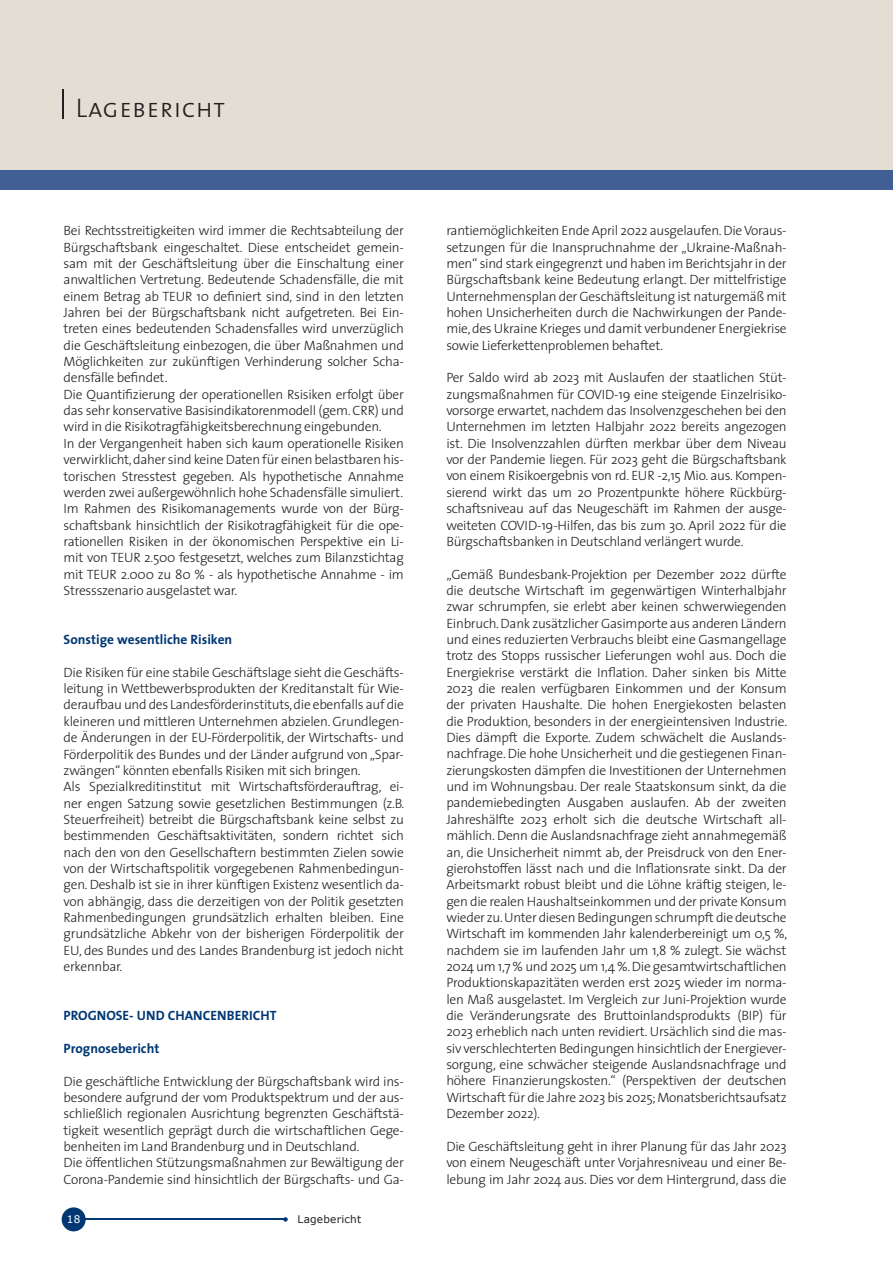
<style>
.page{position:relative;width:893px;height:1263px;background:#fff}
.page>*{position:absolute;margin:0;border:0;box-sizing:border-box;transform-origin:0 0}
.t1{font:27px "The Sans Light Caps";letter-spacing:.02em;color:#231f20}
.t2{font:300 13.5px/16.4px "The Sans";letter-spacing:-.02em;color:#231f20;text-align:justify}
.t3{font:700 13.5px "The Sans";color:#013874}
.t4{font:10.5px "Verdana";letter-spacing:.02em;color:#231f20}
.t5{font:10.5px "Verdana";color:#fff}
</style>
<div class="page">
<div style="left:0;top:0;width:893px;height:179px;background:#e4ddd3"></div>
<div style="left:62px;top:1207px;width:24px;height:24px;background:#013874;border-radius:50%"></div>
<hr style="left:75px;top:1219px;width:210px;height:1px;background:#013874">
<svg style="left:283px;top:1217px;width:5px;height:5px"></svg>
<hr style="left:62px;top:89px;width:2px;height:30px;background:#231f20">
<div style="left:0;top:170px;width:893px;height:20px;background:#415f94"></div>
<h1 class="t1" style="left:76px;top:86px;width:151px">Lagebericht</h1>
<p class="t2" style="left:64px;top:222px;width:342px;text-align:left">Bei Rechtsstreitigkeiten wird immer die Rechtsabteilung der Bürgschaftsbank eingeschaltet. Diese entscheidet gemein&shy;sam mit der Geschäftsleitung über die Einschaltung einer anwaltlichen Vertretung. Bedeutende Schadensfälle, die mit einem Betrag ab TEUR 10 definiert sind, sind in den letzten Jahren bei der Bürgschaftsbank nicht aufgetreten. Bei Ein&shy;treten eines bedeutenden Schadensfalles wird unverzüglich die Geschäftsleitung einbezogen, die über Maßnahmen und Möglichkeiten zur zukünftigen Verhinderung solcher Scha&shy;densfälle befindet.<br>Die Quantifizierung der operationellen Rsisiken erfolgt über das sehr konservative Basisindikatorenmodell (gem. CRR) und wird in die Risikotragfähigkeitsberechnung eingebunden.<br>In der Vergangenheit haben sich kaum operationelle Risiken verwirklicht, daher sind keine Daten für einen belastbaren his&shy;torischen Stresstest gegeben. Als hypothetische Annahme werden zwei außergewöhnlich hohe Schadensfälle simuliert.<br>Im Rahmen des Risikomanagements wurde von der Bürg&shy;schaftsbank hinsichtlich der Risikotragfähigkeit für die ope&shy;rationellen Risiken in der ökonomischen Perspektive ein Li&shy;mit von TEUR 2.500 festgesetzt, welches zum Bilanzstichtag mit TEUR 2.000 zu 80 % - als hypothetische Annahme - im Stressszenario ausgelastet war.</p>
<p class="t3" style="left:64px;top:628px;width:170px">Sonstige wesentliche Risiken</p>
<p class="t2" style="left:64px;top:663px;width:342px;text-align:left">Die Risiken für eine stabile Geschäftslage sieht die Geschäfts&shy;leitung in Wettbewerbsprodukten der Kreditanstalt für Wie&shy;deraufbau und des Landesförderinstituts, die ebenfalls auf die kleineren und mittleren Unternehmen abzielen. Grundlegen&shy;de Änderungen in der EU-Förderpolitik, der Wirtschafts- und Förderpolitik des Bundes und der Länder aufgrund von „Spar&shy;zwängen“ könnten ebenfalls Risiken mit sich bringen.<br>Als Spezialkreditinstitut mit Wirtschaftsförderauftrag, ei&shy;ner engen Satzung sowie gesetzlichen Bestimmungen (z.B.<br>Steuerfreiheit) betreibt die Bürgschaftsbank keine selbst zu bestimmenden Geschäftsaktivitäten, sondern richtet sich nach den von den Gesellschaftern bestimmten Zielen sowie von der Wirtschaftspolitik vorgegebenen Rahmenbedingun&shy;gen. Deshalb ist sie in ihrer künftigen Existenz wesentlich da&shy;von abhängig, dass die derzeitigen von der Politik gesetzten Rahmenbedingungen grundsätzlich erhalten bleiben. Eine grundsätzliche Abkehr von der bisherigen Förderpolitik der EU, des Bundes und des Landes Brandenburg ist jedoch nicht erkennbar.</p>
<p class="t3" style="left:64px;top:1004px;width:214px">PROGNOSE- UND CHANCENBERICHT</p>
<p class="t3" style="left:64px;top:1037px;width:97px">Prognosebericht</p>
<p class="t2" style="left:64px;top:1072px;width:342px;text-align:left">Die geschäftliche Entwicklung der Bürgschaftsbank wird ins&shy;besondere aufgrund der vom Produktspektrum und der aus&shy;schließlich regionalen Ausrichtung begrenzten Geschäftstä&shy;tigkeit wesentlich geprägt durch die wirtschaftlichen Gege&shy;benheiten im Land Brandenburg und in Deutschland.<br>Die öffentlichen Stützungsmaßnahmen zur Bewältigung der Corona-Pandemie sind hinsichtlich der Bürgschafts- und Ga-</p>
<p class="t5" style="left:67px;top:1212px;width:15px">18</p>
<p class="t4" style="left:298px;top:1212px;width:65px">Lagebericht</p>
<p class="t2" style="left:446px;top:222px;width:342px">rantiemöglichkeiten Ende April 2022 ausgelaufen. Die Voraus&shy;setzungen für die Inanspruchnahme der „Ukraine-Maßnah&shy;men“ sind stark eingegrenzt und haben im Berichtsjahr in der Bürgschaftsbank keine Bedeutung erlangt. Der mittelfristige Unternehmensplan der Geschäftsleitung ist naturgemäß mit hohen Unsicherheiten durch die Nachwirkungen der Pande&shy;mie, des Ukraine Krieges und damit verbundener Energiekrise sowie Lieferkettenproblemen behaftet.</p>
<p class="t2" style="left:446px;top:369px;width:342px">Per Saldo wird ab 2023 mit Auslaufen der staatlichen Stüt&shy;zungsmaßnahmen für COVID-19 eine steigende Einzelrisiko&shy;vorsorge erwartet, nachdem das Insolvenzgeschehen bei den Unternehmen im letzten Halbjahr 2022 bereits angezogen ist. Die Insolvenzzahlen dürften merkbar über dem Niveau vor der Pandemie liegen. Für 2023 geht die Bürgschaftsbank von einem Risikoergebnis von rd. EUR -2,15 Mio. aus. Kompen&shy;sierend wirkt das um 20 Prozentpunkte höhere Rückbürg&shy;schaftsniveau auf das Neugeschäft im Rahmen der ausge&shy;weiteten COVID-19-Hilfen, das bis zum 30. April 2022 für die Bürgschaftsbanken in Deutschland verlängert wurde.</p>
<p class="t2" style="left:446px;top:565px;width:342px">„Gemäß Bundesbank-Projektion per Dezember 2022 dürfte die deutsche Wirtschaft im gegenwärtigen Winterhalbjahr zwar schrumpfen, sie erlebt aber keinen schwerwiegenden Einbruch. Dank zusätzlicher Gasimporte aus anderen Ländern und eines reduzierten Verbrauchs bleibt eine Gasmangellage trotz des Stopps russischer Lieferungen wohl aus. Doch die Energiekrise verstärkt die Inflation. Daher sinken bis Mitte 2023 die realen verfügbaren Einkommen und der Konsum der privaten Haushalte. Die hohen Energiekosten belasten die Produktion, besonders in der energieintensiven Industrie.<br>Dies dämpft die Exporte. Zudem schwächelt die Auslands&shy;nachfrage. Die hohe Unsicherheit und die gestiegenen Finan&shy;zierungskosten dämpfen die Investitionen der Unternehmen und im Wohnungsbau. Der reale Staatskonsum sinkt, da die pandemiebedingten Ausgaben auslaufen. Ab der zweiten Jahreshälfte 2023 erholt sich die deutsche Wirtschaft all&shy;mählich. Denn die Auslandsnachfrage zieht annahmegemäß an, die Unsicherheit nimmt ab, der Preisdruck von den Ener&shy;gierohstoffen lässt nach und die Inflationsrate sinkt. Da der Arbeitsmarkt robust bleibt und die Löhne kräftig steigen, le&shy;gen die realen Haushaltseinkommen und der private Konsum wieder zu. Unter diesen Bedingungen schrumpft die deutsche Wirtschaft im kommenden Jahr kalenderbereinigt um 0,5 %, nachdem sie im laufenden Jahr um 1,8 % zulegt. Sie wächst 2024 um 1,7 % und 2025 um 1,4 %. Die gesamtwirtschaftlichen Produktionskapazitäten werden erst 2025 wieder im norma&shy;len Maß ausgelastet. Im Vergleich zur Juni-Projektion wurde die Veränderungsrate des Bruttoinlandsprodukts (BIP) für 2023 erheblich nach unten revidiert. Ursächlich sind die mas&shy;siv verschlechterten Bedingungen hinsichtlich der Energiever&shy;sorgung, eine schwächer steigende Auslandsnachfrage und höhere Finanzierungskosten.“ (Perspektiven der deutschen Wirtschaft für die Jahre 2023 bis 2025; Monatsberichtsaufsatz Dezember 2022).</p>
<p class="t2" style="left:446px;top:1138px;width:342px">Die Geschäftsleitung geht in ihrer Planung für das Jahr 2023 von einem Neugeschäft unter Vorjahresniveau und einer Be&shy;lebung im Jahr 2024 aus. Dies vor dem Hintergrund, dass die</p>
</div>
